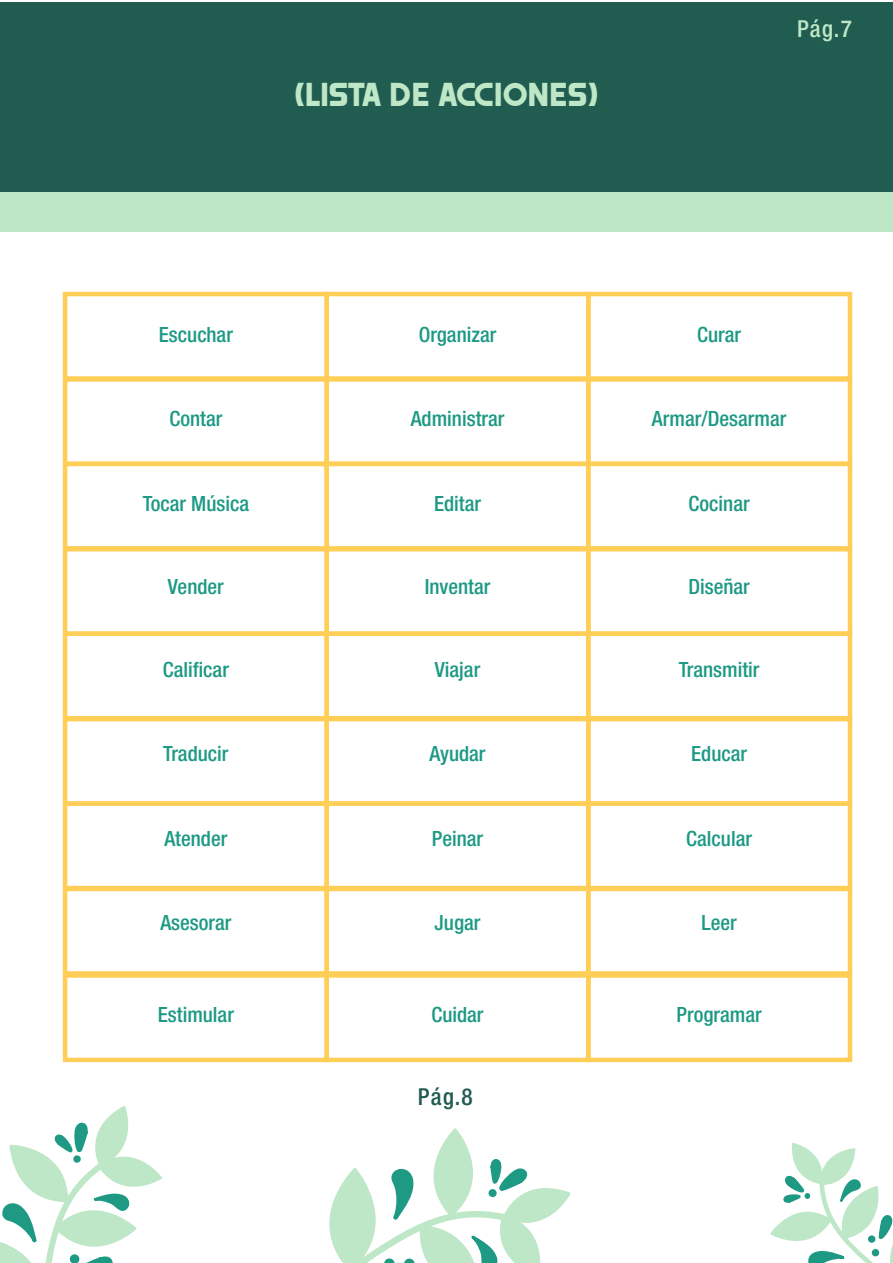
<style>
.page{position:relative;width:893px;height:1263px;background:#fff}
.page>*{position:absolute;margin:0;border:0;box-sizing:border-box;transform-origin:0 0}
.t1{font:31.5px "Trender";color:#bde7c6}
.t2{font:500 condensed 23.4px "Helvetica Neue LT Com";color:#215c50}
.t3{font:500 condensed 23.4px "Helvetica Neue LT Com";color:#bde7c6}
.t4{font:500 condensed 21px "Helvetica Neue LT Com";color:#1d9984}
</style>
<div class="page">
<div style="left:63px;top:292px;width:266px;height:89px;border:4px solid #ffce57"></div>
<div style="left:324px;top:292px;width:267px;height:89px;border:4px solid #ffce57"></div>
<div style="left:586px;top:292px;width:266px;height:89px;border:4px solid #ffce57"></div>
<div style="left:63px;top:377px;width:266px;height:89px;border:4px solid #ffce57"></div>
<div style="left:324px;top:377px;width:267px;height:89px;border:4px solid #ffce57"></div>
<div style="left:586px;top:377px;width:266px;height:89px;border:4px solid #ffce57"></div>
<div style="left:63px;top:462px;width:266px;height:89px;border:4px solid #ffce57"></div>
<div style="left:324px;top:462px;width:267px;height:89px;border:4px solid #ffce57"></div>
<div style="left:586px;top:462px;width:266px;height:89px;border:4px solid #ffce57"></div>
<div style="left:63px;top:547px;width:266px;height:89px;border:4px solid #ffce57"></div>
<div style="left:324px;top:547px;width:267px;height:89px;border:4px solid #ffce57"></div>
<div style="left:586px;top:547px;width:266px;height:89px;border:4px solid #ffce57"></div>
<div style="left:63px;top:631px;width:266px;height:89px;border:4px solid #ffce57"></div>
<div style="left:324px;top:631px;width:267px;height:89px;border:4px solid #ffce57"></div>
<div style="left:586px;top:631px;width:266px;height:89px;border:4px solid #ffce57"></div>
<div style="left:63px;top:717px;width:266px;height:89px;border:4px solid #ffce57"></div>
<div style="left:324px;top:717px;width:267px;height:89px;border:4px solid #ffce57"></div>
<div style="left:586px;top:717px;width:266px;height:89px;border:4px solid #ffce57"></div>
<div style="left:63px;top:801px;width:266px;height:89px;border:4px solid #ffce57"></div>
<div style="left:324px;top:801px;width:267px;height:89px;border:4px solid #ffce57"></div>
<div style="left:586px;top:801px;width:266px;height:89px;border:4px solid #ffce57"></div>
<div style="left:63px;top:887px;width:266px;height:89px;border:4px solid #ffce57"></div>
<div style="left:324px;top:887px;width:267px;height:89px;border:4px solid #ffce57"></div>
<div style="left:586px;top:887px;width:266px;height:89px;border:4px solid #ffce57"></div>
<div style="left:63px;top:973px;width:266px;height:89px;border:4px solid #ffce57"></div>
<div style="left:324px;top:973px;width:267px;height:89px;border:4px solid #ffce57"></div>
<div style="left:586px;top:973px;width:266px;height:89px;border:4px solid #ffce57"></div>
<div style="left:0;top:2px;width:893px;height:229px;background:#215c50"></div>
<div style="left:0;top:192px;width:893px;height:39px;background:#bde7c6"></div>
<svg style="left:0;top:1106px;width:162px;height:157px"></svg>
<svg style="left:329px;top:1128px;width:242px;height:135px"></svg>
<svg style="left:770px;top:1143px;width:123px;height:120px"></svg>
<h1 class="t1" style="left:294px;top:73px;width:306px">(LISTA DE ACCIONES)</h1>
<p class="t3" style="left:797px;top:14px;width:56px">Pág.7</p>
<p class="t4" style="left:159px;top:322px;width:76px">Escuchar</p>
<p class="t4" style="left:419px;top:322px;width:79px">Organizar</p>
<p class="t4" style="left:697px;top:322px;width:45px">Curar</p>
<p class="t4" style="left:169px;top:406px;width:54px">Contar</p>
<p class="t4" style="left:411px;top:406px;width:95px">Administrar</p>
<p class="t4" style="left:652px;top:406px;width:136px">Armar/Desarmar</p>
<p class="t4" style="left:143px;top:491px;width:108px">Tocar Música</p>
<p class="t4" style="left:434px;top:491px;width:49px">Editar</p>
<p class="t4" style="left:689px;top:491px;width:63px">Cocinar</p>
<p class="t4" style="left:168px;top:574px;width:57px">Vender</p>
<p class="t4" style="left:425px;top:574px;width:67px">Inventar</p>
<p class="t4" style="left:688px;top:574px;width:63px">Diseñar</p>
<p class="t4" style="left:163px;top:657px;width:68px">Calificar</p>
<p class="t4" style="left:435px;top:657px;width:47px">Viajar</p>
<p class="t4" style="left:679px;top:657px;width:82px">Transmitir</p>
<p class="t4" style="left:163px;top:741px;width:67px">Traducir</p>
<p class="t4" style="left:430px;top:741px;width:58px">Ayudar</p>
<p class="t4" style="left:691px;top:741px;width:57px">Educar</p>
<p class="t4" style="left:164px;top:826px;width:65px">Atender</p>
<p class="t4" style="left:432px;top:826px;width:53px">Peinar</p>
<p class="t4" style="left:686px;top:826px;width:67px">Calcular</p>
<p class="t4" style="left:160px;top:910px;width:73px">Asesorar</p>
<p class="t4" style="left:435px;top:910px;width:47px">Jugar</p>
<p class="t4" style="left:701px;top:910px;width:37px">Leer</p>
<p class="t4" style="left:158px;top:1002px;width:78px">Estimular</p>
<p class="t4" style="left:431px;top:1002px;width:54px">Cuidar</p>
<p class="t4" style="left:677px;top:1002px;width:87px">Programar</p>
<p class="t2" style="left:418px;top:1083px;width:56px">Pág.8</p>
</div>
